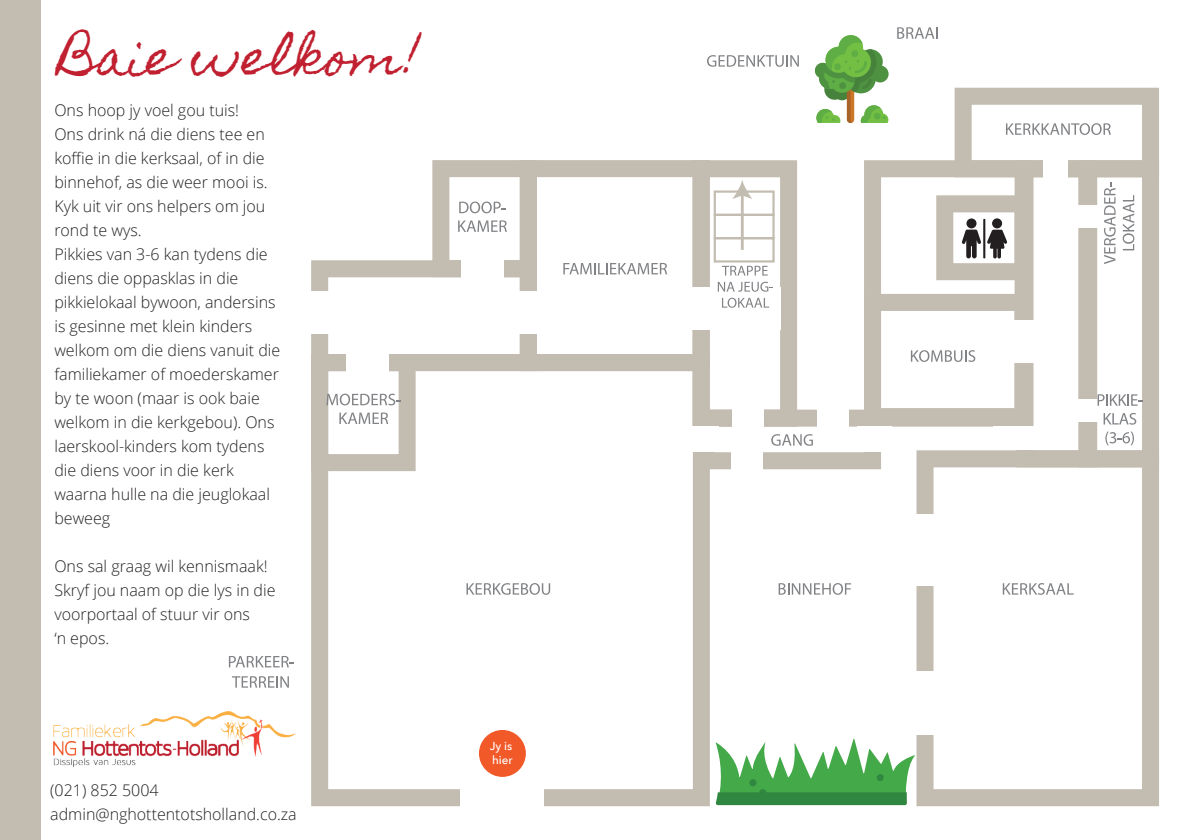
<style>
.page{position:relative;width:1191px;height:840px;background:#fff}
.page>*{position:absolute;margin:0;border:0;box-sizing:border-box;transform-origin:0 0}
.t1{font:48px "Homemade Apple";color:#c02030}
.t2{font:300 16px/24px "Open Sans";color:#231f20}
.t3{font:500 11.6px/13.8px "Avenir Next";color:#fff}
</style>
<div class="page">
<div style="left:864px;top:160px;width:167px;height:265px;border:17px solid #c3bcb1"></div>
<div style="left:311px;top:354px;width:399px;height:451px;border:17px solid #c3bcb1"></div>
<img style="left:54px;top:711px;width:241px;height:56px">
<div style="left:311px;top:354px;width:104px;height:117px;border:17px solid #c3bcb1"></div>
<div style="left:432px;top:160px;width:105px;height:117px;border:17px solid #c3bcb1"></div>
<div style="left:311px;top:260px;width:226px;height:111px;border:17px solid #c3bcb1"></div>
<div style="left:520px;top:160px;width:190px;height:211px;border:17px solid #c3bcb1"></div>
<div style="left:698px;top:409px;width:183px;height:60px;border:17px solid #c3bcb1"></div>
<div style="left:864px;top:294px;width:167px;height:132px;border:17px solid #c3bcb1"></div>
<div style="left:692px;top:160px;width:105px;height:266px;border:17px solid #c3bcb1"></div>
<div style="left:916px;top:450px;width:243px;height:355px;border:17px solid #c3bcb1"></div>
<div style="left:713px;top:190px;width:61px;height:26px;border:2px solid #c3bcb1"></div>
<div style="left:713px;top:214px;width:61px;height:25px;border:2px solid #c3bcb1"></div>
<div style="left:713px;top:237px;width:61px;height:25px;border:2px solid #c3bcb1"></div>
<div style="left:1078px;top:160px;width:81px;height:307px;border:17px solid #c3bcb1"></div>
<div style="left:1016px;top:160px;width:81px;height:307px;border:17px solid #c3bcb1"></div>
<div style="left:954px;top:88px;width:205px;height:89px;border:17px solid #c3bcb1"></div>
<div style="left:936px;top:195px;width:95px;height:85px;border:17px solid #c3bcb1"></div>
<svg style="left:962px;top:229px;width:19px;height:29px"></svg>
<div style="left:966px;top:218px;width:10px;height:10px;background:#231f20;border-radius:50%"></div>
<div style="left:992px;top:218px;width:10px;height:10px;background:#231f20;border-radius:50%"></div>
<svg style="left:987px;top:229px;width:20px;height:29px"></svg>
<hr style="left:983px;top:219px;width:2px;height:39px;background:#231f20">
<svg style="left:815px;top:35px;width:73px;height:88px"></svg>
<svg style="left:715px;top:738px;width:200px;height:66px"></svg>
<div style="left:749px;top:778px;width:7px;height:7px;background:#308840;border-radius:50%"></div>
<div style="left:759px;top:788px;width:7px;height:7px;background:#308840;border-radius:50%"></div>
<div style="left:876px;top:773px;width:7px;height:7px;background:#308840;border-radius:50%"></div>
<div style="left:900px;top:670px;width:42px;height:64px;background:#fff"></div>
<div style="left:900px;top:513px;width:42px;height:71px;background:#fff"></div>
<div style="left:461px;top:753px;width:83px;height:71px;background:#fff"></div>
<div style="left:274px;top:291px;width:71px;height:43px;background:#fff"></div>
<div style="left:493px;top:291px;width:71px;height:43px;background:#fff"></div>
<div style="left:732px;top:387px;width:31px;height:42px;background:#fff"></div>
<div style="left:731px;top:445px;width:31px;height:42px;background:#fff"></div>
<div style="left:817px;top:387px;width:31px;height:42px;background:#fff"></div>
<div style="left:671px;top:287px;width:109px;height:42px;background:#fff"></div>
<div style="left:1043px;top:145px;width:25px;height:45px;background:#fff"></div>
<div style="left:993px;top:320px;width:43px;height:42px;background:#fff"></div>
<div style="left:993px;top:426px;width:43px;height:24px;background:#fff"></div>
<div style="left:1056px;top:399px;width:42px;height:22px;background:#fff"></div>
<div style="left:1056px;top:205px;width:42px;height:22px;background:#fff"></div>
<div style="left:461px;top:238px;width:42px;height:71px;background:#fff"></div>
<div style="left:347px;top:341px;width:42px;height:36px;background:#fff"></div>
<svg style="left:466px;top:583px;width:84px;height:11px"></svg>
<svg style="left:229px;top:656px;width:65px;height:11px"></svg>
<svg style="left:232px;top:676px;width:57px;height:11px"></svg>
<svg style="left:778px;top:583px;width:73px;height:11px"></svg>
<svg style="left:771px;top:434px;width:42px;height:11px"></svg>
<svg style="left:911px;top:350px;width:64px;height:12px"></svg>
<svg style="left:1006px;top:123px;width:105px;height:12px"></svg>
<svg style="left:1104px;top:183px;width:11px;height:81px"></svg>
<svg style="left:1122px;top:195px;width:12px;height:55px"></svg>
<svg style="left:326px;top:393px;width:75px;height:12px"></svg>
<svg style="left:339px;top:412px;width:49px;height:12px"></svg>
<svg style="left:459px;top:201px;width:47px;height:12px"></svg>
<svg style="left:458px;top:220px;width:49px;height:12px"></svg>
<svg style="left:563px;top:263px;width:104px;height:11px"></svg>
<svg style="left:707px;top:55px;width:92px;height:12px"></svg>
<svg style="left:897px;top:27px;width:40px;height:12px"></svg>
<svg style="left:1002px;top:583px;width:71px;height:11px"></svg>
<div style="left:857px;top:426px;width:35px;height:26px;background:#fff"></div>
<div style="left:684px;top:426px;width:35px;height:26px;background:#fff"></div>
<svg style="left:1097px;top:394px;width:45px;height:11px"></svg>
<svg style="left:1103px;top:413px;width:33px;height:11px"></svg>
<svg style="left:1105px;top:431px;width:29px;height:14px"></svg>
<hr style="left:741px;top:194px;width:2px;height:56px;background:#c3bcb1">
<svg style="left:732px;top:181px;width:20px;height:18px"></svg>
<svg style="left:722px;top:265px;width:45px;height:10px"></svg>
<svg style="left:718px;top:281px;width:55px;height:10px"></svg>
<svg style="left:722px;top:297px;width:47px;height:10px"></svg>
<div style="left:0;top:0;width:41px;height:839px;background:#c3bcb1"></div>
<div style="left:479px;top:729px;width:47px;height:47px;background:#f15929;border-radius:50%"></div>
<h1 class="t1" style="left:60px;top:30px;width:363px">Baie welkom!</h1>
<p class="t2" style="left:54px;top:97px;width:227px">Ons hoop jy voel gou tuis!<br>Ons drink ná die diens tee en koffie in die kerksaal, of in die binnehof, as die weer mooi is.<br>Kyk uit vir ons helpers om jou rond te wys.<br>Pikkies van 3-6 kan tydens die diens die oppasklas in die pikkielokaal bywoon, andersins is gesinne met klein kinders welkom om die diens vanuit die familiekamer of moederskamer by te woon (maar is ook baie welkom in die kerkgebou). Ons laerskool-kinders kom tydens die diens voor in die kerk waarna hulle na die jeuglokaal beweeg</p>
<p class="t2" style="left:54px;top:553px;width:223px">Ons sal graag wil kennismaak!<br>Skryf jou naam op die lys in die voorportaal of stuur vir ons<br>‘n epos.</p>
<p class="t2" style="left:50px;top:777px;width:248px">(021) 852 5004 admin@nghottentotsholland.co.za</p>
<p class="t3" style="left:489px;top:738px;width:25px">Jy is hier</p>
</div>
